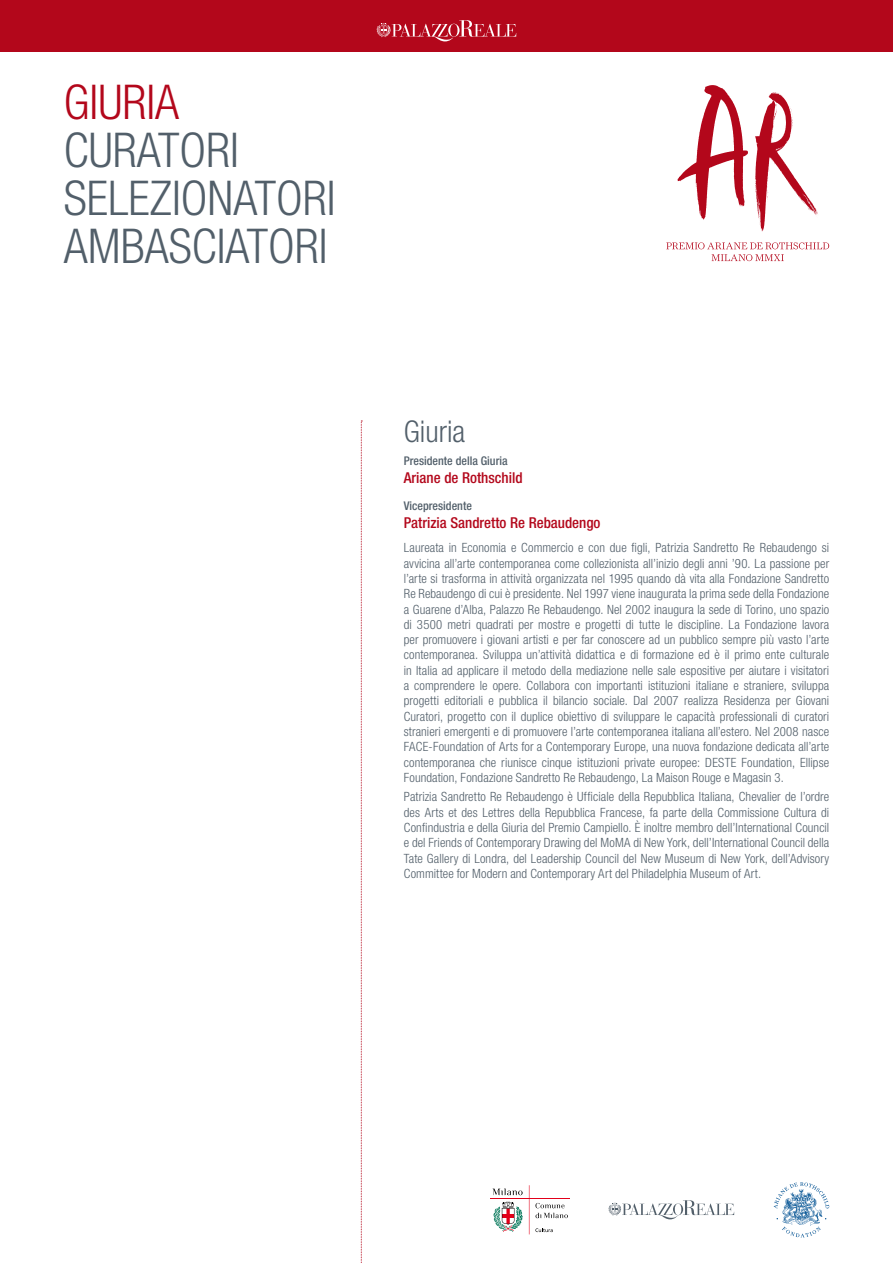
<style>
.page{position:relative;width:893px;height:1263px;background:#fff}
.page>*{position:absolute;margin:0;border:0;box-sizing:border-box;transform-origin:0 0}
.t1{font:300 condensed 48px/48px "Helvetica Neue LT Pro";color:#525f6a}
.t2{font:300 condensed 48px "Helvetica Neue LT Pro";color:#b3071b}
.t3{font:300 condensed 30px "Helvetica Neue LT Pro";color:#525f6a}
.t4{font:500 condensed 15px "Helvetica Neue LT Pro";color:#b3071b}
.t5{font:300 condensed 12.75px/15.3px "Helvetica Neue LT Pro";letter-spacing:.005em;color:#525f6a;text-align:justify}
.t6{font:500 condensed 12px "Helvetica Neue LT Pro";color:#525f6a}
</style>
<div class="page">
<svg style="left:535px;top:1228px;width:18px;height:4px"></svg>
<hr style="left:529px;top:1185px;width:1px;height:49px;background:#e2001a">
<hr style="left:490px;top:1198px;width:79px;height:1px;background:#e2001a">
<svg style="left:535px;top:1203px;width:33px;height:15px"></svg>
<svg style="left:492px;top:1188px;width:31px;height:7px"></svg>
<svg style="left:494px;top:1202px;width:29px;height:30px"></svg>
<svg style="left:774px;top:1182px;width:55px;height:55px"></svg>
<svg style="left:677px;top:85px;width:141px;height:147px"></svg>
<svg style="left:666px;top:242px;width:163px;height:19px"></svg>
<div style="left:0;top:0;width:893px;height:51px;background:#b3071b"></div>
<svg style="left:377px;top:20px;width:139px;height:21px"></svg>
<svg style="left:609px;top:1200px;width:125px;height:19px"></svg>
<svg style="left:361px;top:421px;width:1px;height:842px"></svg>
<h1 class="t2" style="left:64px;top:75px;width:19px">GIURI</h1>
<h1 class="t2" style="left:155px;top:75px;width:25px">A</h1>
<h1 class="t1" style="left:64px;top:126px;width:115px">CUR ATORI<br>SELEZION</h1>
<h1 class="t1" style="left:64px;top:174px;width:273px;text-indent:170px">ATOR i<br>AMBASCIATORI</h1>
<h2 class="t3" style="left:404px;top:415px;width:63px">Giuria</h2>
<p class="t6" style="left:404px;top:454px;width:105px">Presidente della Giuria</p>
<p class="t4" style="left:404px;top:469px;width:120px">Ariane de Rothschild</p>
<p class="t6" style="left:404px;top:499px;width:70px">Vicepresidente</p>
<p class="t4" style="left:404px;top:514px;width:198px">Patrizia Sandretto Re Rebaudengo</p>
<p class="t5" style="left:404px;top:540px;width:427px">Laureata in Economia e Commercio e con due figli, Patrizia Sandretto Re Rebaudengo si avvicina all’arte contemporanea come collezionista all’inizio degli anni ’90. La passione per l’arte si trasforma in attività organizzata nel 1995 quando dà vita alla Fondazione Sandretto Re Rebaudengo di cui è presidente. Nel 1997 viene inaugurata la prima sede della Fondazione a Guarene d’Alba, Palazzo Re Rebaudengo. Nel 2002 inaugura la sede di Torino, uno spazio di 3500 metri quadrati per mostre e progetti di tutte le discipline. La Fondazione lavora per promuovere i giovani artisti e per far conoscere ad un pubblico sempre più vasto l’arte contemporanea. Sviluppa un’attività didattica e di formazione ed è il primo ente culturale in Italia ad applicare il metodo della mediazione nelle sale espositive per aiutare i visitatori a comprendere le opere. Collabora con importanti istituzioni italiane e straniere, sviluppa progetti editoriali e pubblica il bilancio sociale. Dal 2007 realizza Residenza per Giovani Curatori, progetto con il duplice obiettivo di sviluppare le capacità professionali di curatori stranieri emergenti e di promuovere l’arte contemporanea italiana all’estero. Nel 2008 nasce FACE-Foundation of Arts for a Contemporary Europe, una nuova fondazione dedicata all’arte contemporanea che riunisce cinque istituzioni private europee: DESTE</p>
<p class="t5" style="left:404px;top:754px;width:427px;text-indent:338px">Foundation, Ellipse<br>Foundation, Fondazione Sandretto Re Rebaudengo, La Maison Rouge e Magasin 3.</p>
<p class="t5" style="left:404px;top:789px;width:427px">Patrizia Sandretto Re Rebaudengo è Ufficiale della Repubblica Italiana, Chevalier de l’ordre des Arts et des Lettres della Repubblica Francese, fa parte della Commissione Cultura di Confindustria e della Giuria del Premio Campiello. È inoltre membro dell’International Council e del Friends of Contemporary Drawing del MoMA di New York, dell’International Council della Tate Gallery di Londra, del Leadership Council del New Museum di New York, dell’Advisory Committee for Modern and Contemporary Art del Philadelphia Museum of Art.</p>
</div>
